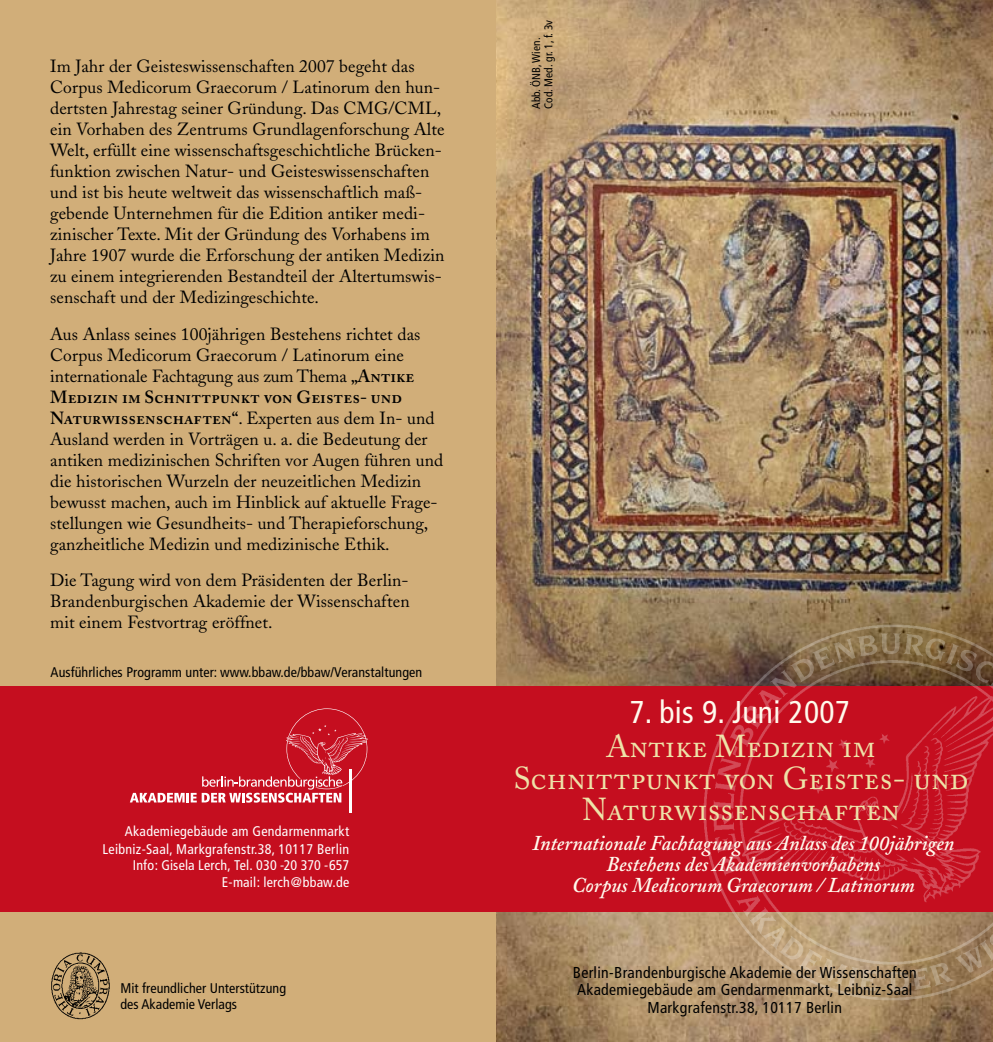
<style>
.page{position:relative;width:993px;height:1042px;background:#fff}
.page>*{position:absolute;margin:0;border:0;box-sizing:border-box;transform-origin:0 0}
.t1{font:31.5px/31.5px "Adobe Caslon Regular SC";color:#eee2a8;text-align:center}
.t2{font:condensed 31.5px "Frutiger";letter-spacing:.01em;color:#fffaed}
.t3{font:italic 600 21px/21px "Adobe Caslon";letter-spacing:.005em;color:#fffaed;text-align:center;scale:.95 1}
.t4{font:17.5px/21px "Adobe Caslon";letter-spacing:.005em;color:#000}
.t5{font:17.5px "Adobe Caslon Semibold SC";letter-spacing:.005em;color:#000}
.t6{font:condensed 15.75px/17.5px "Frutiger";letter-spacing:.02em;color:#000;text-align:center}
.t7{font:condensed 14px/17.5px "Frutiger";letter-spacing:.02em;color:#fff;text-align:right}
.t8{font:condensed 14px/15.8px "Frutiger";letter-spacing:.005em;color:#000}
.t9{font:condensed 11.38px/12.2px "Frutiger";letter-spacing:.005em;color:#000}
.s1{font-family:"Adobe Caslon Semibold SC"}
</style>
<div class="page">
<img style="left:495px;top:0;width:497px;height:1042px">
<div style="left:0;top:0;width:495px;height:1042px;background:#d1ae79"></div>
<div style="left:0;top:686px;width:992px;height:226px;background:#c50e1f"></div>
<img style="left:701px;top:623px;width:291px;height:379px">
<img style="left:51px;top:952px;width:59px;height:67px">
<hr style="left:349px;top:769px;width:3px;height:44px;background:#fff">
<svg style="left:130px;top:708px;width:238px;height:94px"></svg>
<p class="t4" style="left:50px;top:56px;width:396px">Im Jahr der Geisteswissenschaften 2007 begeht das Corpus Medicorum Graecorum / Latinorum den hun&shy;dertsten Jahrestag seiner Gründung. Das CMG/CML, ein Vorhaben des Zentrums Grundlagenforschung Alte Welt, erfüllt eine wissenschaftsgeschichtliche Brücken&shy;funktion zwischen Natur- und Geisteswissenschaften und ist bis heute weltweit das wissenschaftlich maß&shy;gebende Unternehmen für die Edition antiker medi&shy;zinischer Texte. Mit der Gründung des Vorhabens im Jahre 1907 wurde die Erforschung der antiken Medizin zu einem integrierenden Bestandteil der Altertumswis&shy;senschaft und der Medizingeschichte.</p>
<p class="t4" style="left:50px;top:323px;width:372px">Aus Anlass seines 100jährigen Bestehens richtet das<br>Corpus Medicorum Graecorum / Latinorum eine internationale Fachtagung aus zum Thema <span class="s1">„Antike</span></p>
<p class="t5" style="left:50px;top:386px;width:353px">Medizin im Schnittpunkt von Geistes- und</p>
<p class="t4" style="left:50px;top:407px;width:394px"><span class="s1">Naturwissenschaften“</span>. Experten aus dem In- und Ausland werden in Vorträgen u. a. die Bedeutung der antiken medizinischen Schriften vor Augen führen und die historischen Wurzeln der neuzeitlichen Medizin bewusst machen, auch im Hinblick auf aktuelle Frage&shy;stellungen wie Gesundheits- und Therapieforschung, ganzheitliche Medizin und medizinische Ethik.</p>
<p class="t4" style="left:50px;top:570px;width:361px;text-align:justify">Die Tagung wird von dem Präsidenten der Berlin-Brandenburgischen Akademie der Wissenschaften mit einem Festvortrag eröffnet.</p>
<p class="t8" style="left:51px;top:664px;width:373px">Ausführliches Programm unter: www.bbaw.de/bbaw/Veranstaltungen</p>
<p class="t7" style="left:103px;top:823px;width:248px">Akademiegebäude am Gendarmenmarkt<br>Leibniz-Saal, Markgrafenstr.38, 10117 Berlin</p>
<p class="t7" style="left:133px;top:856px;width:218px">Info: Gisela Lerch, Tel. 030 -20 370 -657<br>E-mail: lerch@bbaw.de</p>
<p class="t8" style="left:120px;top:980px;width:167px">Mit freundlicher Unterstützung des Akademie Verlags</p>
<p class="t9" style="left:530px;top:109px;width:90px;rotate:-90deg">Abb. ÖNB, Wien.<br>Cod. Med. gr. 1, f. 3v</p>
<h1 class="t2" style="left:629px;top:693px;width:222px">7. bis 9. Juni 2007</h1>
<h1 class="t1" style="left:513px;top:731px;width:456px">Antike Medizin im<br>Schnittpunkt von Geistes- und<br>Naturwissenschaften</h1>
<p class="t3" style="left:532px;top:833px;width:445px">Internationale Fachtagung aus Anlass des 100jährigen<br>Bestehens des Akademienvorhabens<br>Corpus Medicorum Graecorum / Latinorum</p>
<p class="t6" style="left:572px;top:963px;width:345px">Berlin-Brandenburgische Akademie der Wissenschaften<br>Akademiegebäude am Gendarmenmarkt, Leibniz-Saal<br>Markgrafenstr.38, 10117 Berlin</p>
</div>
